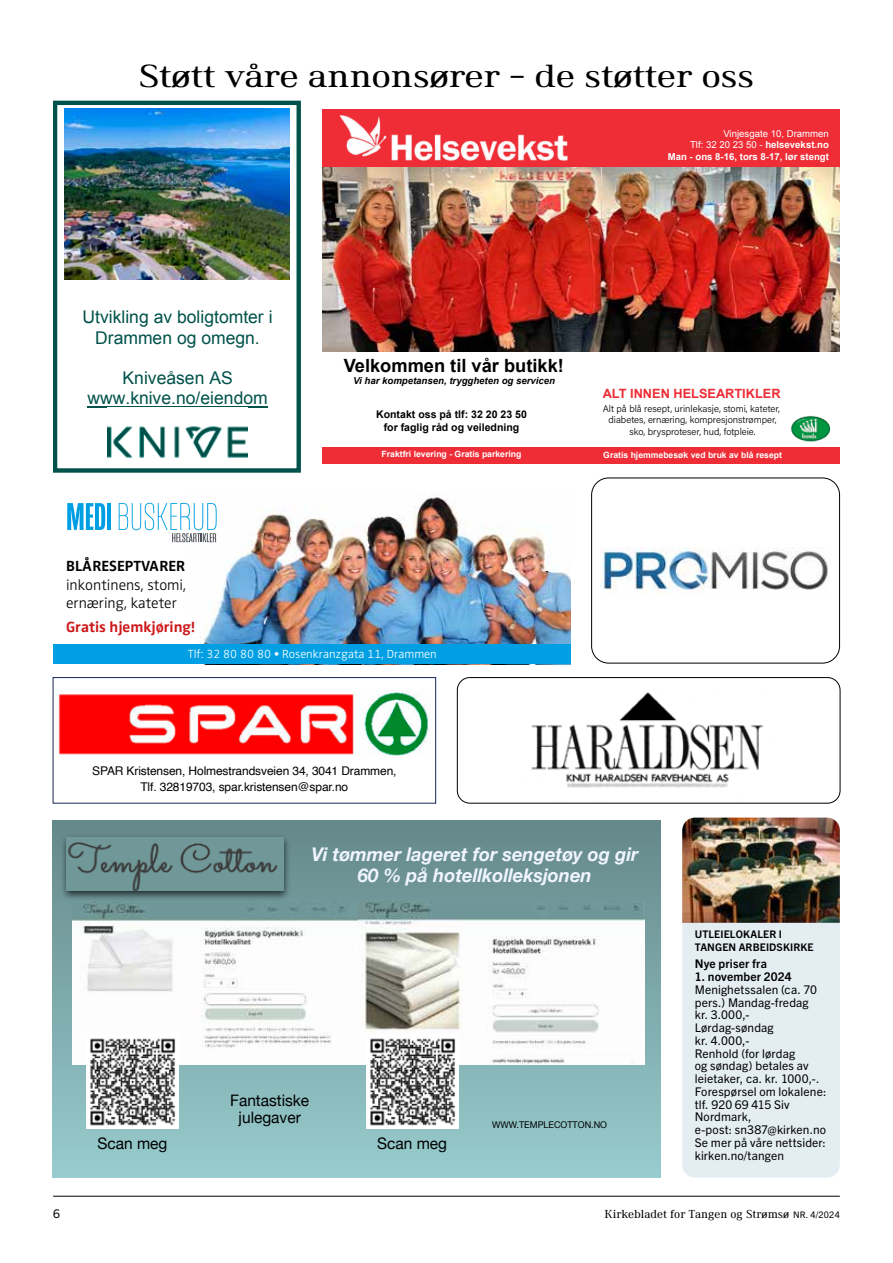
<style>
.page{position:relative;width:893px;height:1263px;background:#fff}
.page>*{position:absolute;margin:0;border:0;box-sizing:border-box;transform-origin:0 0}
.t1{font:33.15px "Ethos";letter-spacing:-.015em;color:#000;scale:1.18 1}
.t2{font:italic 700 18.9px/20.9px "Helvetica Neue";color:#f0f5ff;text-align:center}
.t3{font:700 18.3px "Arial";color:#000}
.t4{font:17.55px/20.1px "Arial";color:#00524a;text-align:center}
.t5{font:15.9px/17px "Helvetica Neue";color:#000;text-align:center}
.t6{font:300 15.15px/18.3px "Zwo";color:#000}
.t7{font:15.15px "Zwo w 6";color:#cd1719}
.t8{font:15.15px "Zwo w 6";color:#000}
.t9{font:700 12.75px "Arial";color:#ee2d36}
.t10{font:300 12.15px "Zwo";color:#fff}
.t11{font:12px/12.8px "Trade Gothic Next LT Pro";letter-spacing:.01em;color:#000}
.t12{font:12px/16.5px "Helvetica";letter-spacing:-.01em;color:#000;text-align:center}
.t13{font:12px "Ethos";color:#000}
.t14{font:700 12px "Trade Gothic Next LT Pro";letter-spacing:.015em;color:#000}
.t15{font:700 10.5px/12.8px "Arial";color:#000;text-align:center}
.t16{font:700 10.5px/12.8px "Trade Gothic Next LT Pro";letter-spacing:.015em;color:#000}
.t17{font:300 9.6px/11.6px "Acumin Pro";color:#000;text-align:center}
.t18{font:700 9.6px/11.6px "Arial";color:#fff;text-align:right}
.t19{font:italic 700 9.6px "Arial";color:#000}
.t20{font:9.3px "Helvetica Neue";color:#000}
.t21{font:700 8.7px "Arial";color:#fff}
.s1{font-weight:400}
.s2{font-family:"Trade Gothic Next LT Pro";font-size:9px}
</style>
<div class="page">
<hr style="left:53px;top:1196px;width:787px;height:1px;background:#000">
<div style="left:53px;top:101px;width:248px;height:372px;border:4px solid #00524a"></div>
<img style="left:64px;top:109px;width:225px;height:171px">
<hr style="left:88px;top:406px;width:180px;height:1px;background:#00524a">
<img style="left:107px;top:426px;width:141px;height:32px">
<img style="left:58px;top:690px;width:370px;height:66px">
<div style="left:53px;top:677px;width:383px;height:126px;border:1px solid #19255b"></div>
<img style="left:190px;top:497px;width:380px;height:148px">
<div style="left:53px;top:645px;width:517px;height:19px;background:#009fe3"></div>
<svg style="left:67px;top:503px;width:38px;height:27px"></svg>
<hr style="left:107px;top:503px;width:4px;height:27px;background:#009fe3">
<svg style="left:119px;top:503px;width:98px;height:39px"></svg>
<div style="left:322px;top:109px;width:518px;height:58px;background:#ee2d36"></div>
<img style="left:339px;top:115px;width:229px;height:46px">
<div style="left:322px;top:447px;width:518px;height:16px;background:#ee2d36"></div>
<img style="left:790px;top:415px;width:41px;height:27px">
<img style="left:322px;top:167px;width:518px;height:185px">
<div style="left:682px;top:894px;width:158px;height:284px;background:#e4edf2;border-radius:13px"></div>
<img style="left:682px;top:818px;width:158px;height:105px">
<img style="left:601px;top:547px;width:229px;height:47px">
<div style="left:591px;top:478px;width:249px;height:185px;border:1px solid #000;border-radius:17px"></div>
<img style="left:531px;top:692px;width:232px;height:96px">
<div style="left:457px;top:677px;width:383px;height:126px;border:1px solid #000;border-radius:13px"></div>
<div style="left:53px;top:821px;width:608px;height:357px;background:linear-gradient(to bottom,#65888a,#97cbcd)"></div>
<img style="left:72px;top:901px;width:573px;height:164px">
<img style="left:87px;top:1034px;width:91px;height:94px">
<img style="left:366px;top:1034px;width:92px;height:94px">
<img style="left:60px;top:834px;width:230px;height:66px">
<img style="left:67px;top:837px;width:217px;height:53px">
<h1 class="t1" style="left:139px;top:57px;width:523px">Støtt våre annonsører – de støtter oss</h1>
<h3 class="t4" style="left:83px;top:307px;width:191px">Utvikling av boligtomter i<br>Drammen og omegn.</h3>
<h3 class="t4" style="left:88px;top:368px;width:182px">Kniveåsen AS www.knive.no/eiendom</h3>
<p class="t18" style="left:668px;top:128px;width:163px"><span class="s1">Vinjesgate 10, Drammen<br>Tlf: 32 20 23 50 -</span> helsevekst.no<br>Man - ons 8-16, tors 8-17, lør stengt</p>
<h3 class="t3" style="left:344px;top:353px;width:222px">Velkommen til vår butikk!</h3>
<p class="t19" style="left:353px;top:374px;width:203px">Vi har kompetansen, tryggheten og servicen</p>
<p class="t15" style="left:376px;top:408px;width:152px">Kontakt oss på tlf: 32 20 23 50 for faglig råd og veiledning</p>
<p class="t17" style="left:603px;top:402px;width:179px">Alt på blå resept, urinlekasje, stomi, kateter, diabetes, ernæring, kompresjonstrømper, sko, brysproteser, hud, fotpleie.</p>
<p class="t21" style="left:382px;top:448px;width:141px">Fraktfri levering - Gratis parkering</p>
<p class="t21" style="left:603px;top:449px;width:180px">Gratis hjemmebesøk ved bruk av blå resept</p>
<p class="t9" style="left:603px;top:385px;width:179px">ALT INNEN HELSEARTIKLER</p>
<p class="t8" style="left:66px;top:557px;width:121px">BLÅRESEPTVARER</p>
<p class="t6" style="left:66px;top:575px;width:122px">inkontinens, stomi, ernæring, kateter</p>
<p class="t7" style="left:66px;top:618px;width:130px">Gratis hjemkjøring!</p>
<p class="t10" style="left:188px;top:647px;width:250px">Tlf: 32 80 80 80 • Rosenkranzgata 11, Drammen</p>
<p class="t12" style="left:92px;top:763px;width:306px">SPAR Kristensen, Holmestrandsveien 34, 3041 Drammen,<br>Tlf. 32819703, spar.kristensen@spar.no</p>
<h2 class="t2" style="left:311px;top:844px;width:328px">Vi tømmer lageret for sengetøy og gir<br>60 % på hotellkolleksjonen</h2>
<h3 class="t5" style="left:230px;top:1093px;width:81px">Fantastiske julegaver</h3>
<h3 class="t5" style="left:98px;top:1135px;width:71px">Scan meg</h3>
<h3 class="t5" style="left:377px;top:1135px;width:71px">Scan meg</h3>
<p class="t20" style="left:492px;top:1118px;width:116px">WWW.TEMPLECOTTON.NO</p>
<p class="t16" style="left:695px;top:927px;width:120px">UTLEIELOKALER I<br>TANGEN ARBEIDSKIRKE</p>
<p class="t14" style="left:695px;top:955px;width:74px">Nye priser fra</p>
<p class="t14" style="left:695px;top:968px;width:99px">1. november 2024</p>
<p class="t11" style="left:695px;top:982px;width:133px">Menighetssalen (ca. 70 pers.) Mandag-fredag<br>kr. 3.000,-<br>Lørdag-søndag<br>kr. 4.000,-<br>Renhold (for lørdag<br>og søndag) betales av leietaker, ca. kr. 1000,-.<br>Forespørsel om lokalene: tlf. 920 69 415 Siv<br>Nordmark,<br>e-post: sn387@kirken.no<br>Se mer på våre nettsider: kirken.no/tangen</p>
<p class="t11" style="left:53px;top:1206px;width:8px">6</p>
<p class="t13" style="left:604px;top:1207px;width:237px">Kirkebladet for Tangen og Strømsø <span class="s2">NR. 4/2024</span></p>
</div>
